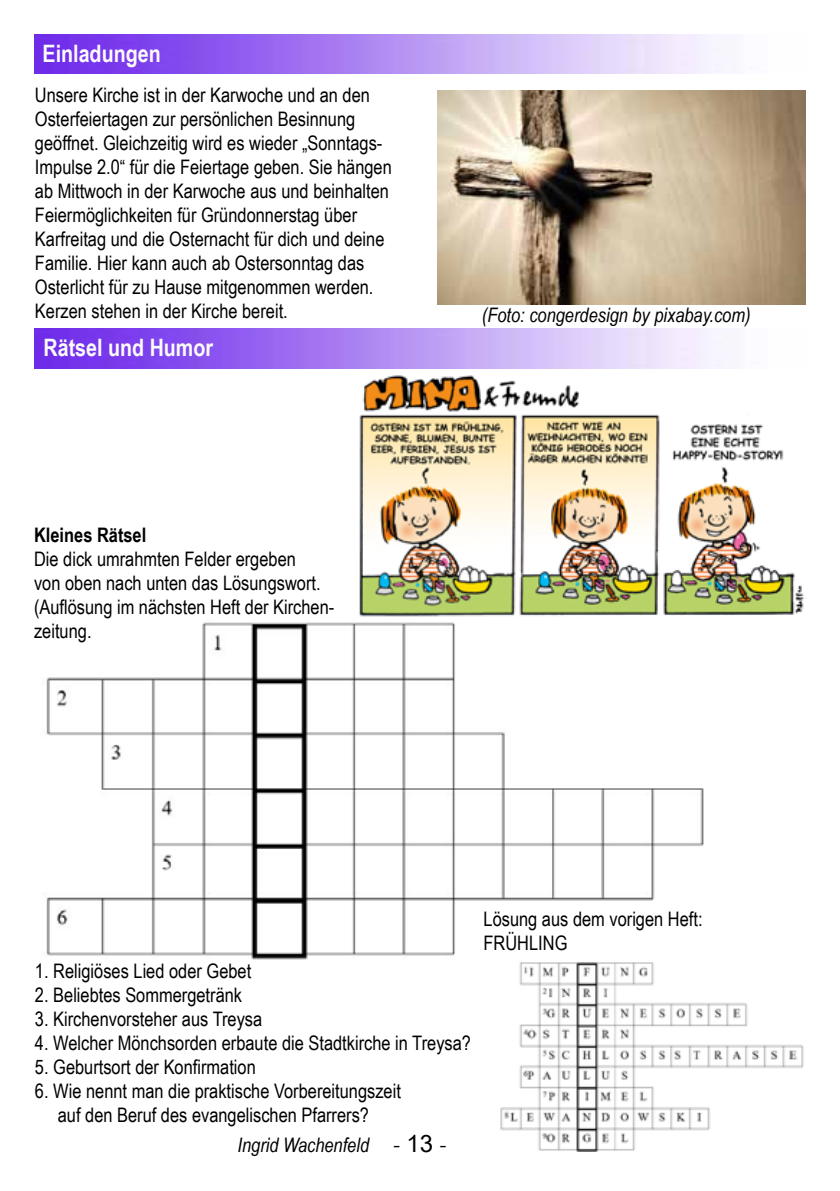
<style>
.page{position:relative;width:840px;height:1191px;background:#fff}
.page>*{position:absolute;margin:0;border:0;box-sizing:border-box;transform-origin:0 0}
.t1{font:700 24px "Arial Narrow";color:#fbfbfb}
.t2{font:24px "Minion Pro";color:#000}
.t3{font:20px/24px "Arial Narrow";color:#000}
.t4{font:italic 20px "Arial Narrow";color:#000}
.t5{font:700 20px "Arial Narrow";color:#000}
.s1{font-family:"Arial"}
</style>
<div class="page">
<img style="left:34px;top:34px;width:688px;height:40px">
<img style="left:46px;top:622px;width:658px;height:338px">
<img style="left:35px;top:329px;width:688px;height:40px">
<img style="left:496px;top:959px;width:308px;height:192px">
<img style="left:359px;top:375px;width:446px;height:242px">
<img style="left:437px;top:91px;width:368px;height:214px">
<p class="t1" style="left:43px;top:35px;width:120px">Einladungen</p>
<p class="t3" style="left:35px;top:82px;width:358px">Unsere Kirche ist in der Karwoche und an den Osterfeiertagen zur persönlichen Besinnung geöffnet. Gleichzeitig wird es wieder „Sonntags-Impulse 2.0“ für die Feiertage geben. Sie hängen ab Mittwoch in der Karwoche aus und beinhalten Feiermöglichkeiten für Gründonnerstag über Karfreitag und die Osternacht für dich und deine Familie. Hier kann auch ab Ostersonntag das Osterlicht für zu Hause mitgenommen werden.<br>Kerzen stehen in der Kirche bereit.</p>
<p class="t1" style="left:43px;top:330px;width:171px">Rätsel und Humor</p>
<p class="t5" style="left:34px;top:520px;width:114px">Kleines Rätsel</p>
<p class="t3" style="left:34px;top:546px;width:301px">Die dick umrahmten Felder ergeben<br>von oben nach unten das Lösungswort. (Auflösung im nächsten Heft der Kirchen&shy;zeitung.</p>
<p class="t4" style="left:481px;top:301px;width:270px">(Foto: congerdesign by pixabay.com)</p>
<p class="t3" style="left:35px;top:958px;width:218px">1. Religiöses Lied oder Gebet</p>
<p class="t3" style="left:35px;top:982px;width:208px">2. Beliebtes Sommergetränk</p>
<p class="t3" style="left:35px;top:1006px;width:229px">3. Kirchenvorsteher aus Treysa</p>
<p class="t3" style="left:35px;top:1030px;width:437px">4. Welcher Mönchsorden erbaute die Stadtkirche in Treysa?</p>
<p class="t3" style="left:35px;top:1054px;width:222px">5. Geburtsort der Konfirmation</p>
<p class="t3" style="left:35px;top:1078px;width:367px;text-align:center">6. Wie nennt man die praktische Vorbereitungszeit auf den Beruf des evangelischen Pfarrers?</p>
<p class="t4" style="left:237px;top:1130px;width:133px">Ingrid Wachenfeld</p>
<p class="t2" style="left:392px;top:1128px;width:56px">- <span class="s1">13</span> -</p>
<p class="t3" style="left:483px;top:906px;width:220px">Lösung aus dem vorigen Heft:<br>FRÜHLING</p>
</div>
